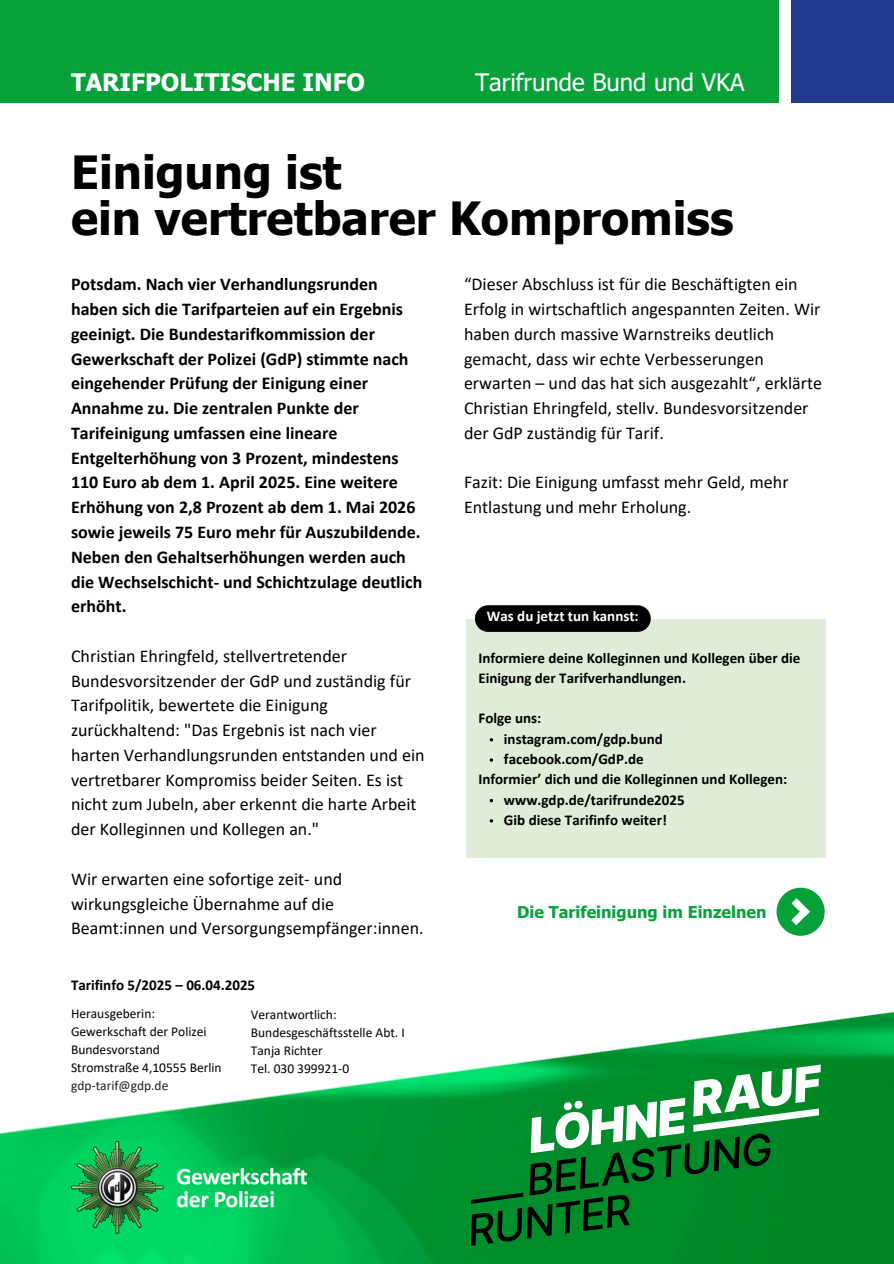
<style>
.page{position:relative;width:894px;height:1264px;background:#fff}
.page>*{position:absolute;margin:0;border:0;box-sizing:border-box;transform-origin:0 0}
.t1{font:700 45.6px/46.2px "Tahoma";color:#000}
.t2{font:24px "Tahoma";color:#fff}
.t3{font:700 24px "Tahoma";color:#fff}
.t4{font:18px/24.8px "Calibri";color:#000}
.t5{font:700 18px/24.8px "Calibri";color:#000}
.t6{font:700 16.2px "Tahoma";color:#07a139}
.t7{font:700 15px/20.2px "Calibri";color:#000}
.t8{font:700 15px "Calibri";color:#fff}
.t9{font:13.5px "Calibri";color:#000}
.t10{font:13.5px "Calibri";color:#212125}
</style>
<div class="page">
<div style="left:0;top:0;width:778px;height:103px;background:#07a139"></div>
<div style="left:791px;top:0;width:102px;height:103px;background:#213a8f"></div>
<img style="left:0;top:1012px;width:893px;height:251px">
<svg style="left:471px;top:1064px;width:349px;height:181px;background:#1c8f3f"></svg>
<img style="left:71px;top:1141px;width:235px;height:92px">
<div style="left:776px;top:887px;width:48px;height:48px;background:#07a139;border-radius:50%"></div>
<svg style="left:783px;top:890px;width:34px;height:42px"></svg>
<div style="left:466px;top:619px;width:359px;height:238px;background:#dfecd7"></div>
<div style="left:475px;top:605px;width:175px;height:27px;background:#000;border-radius:13px"></div>
<p class="t3" style="left:71px;top:67px;width:295px">TARIFPOLITISCHE INFO</p>
<p class="t2" style="left:475px;top:67px;width:271px">Tarifrunde Bund und VKA</p>
<p class="t1" style="left:71px;top:147px;width:664px">Einigung ist<br>ein vertretbarer Kompromiss</p>
<h4 class="t4" style="left:464px;top:273px;width:359px">“Dieser Abschluss ist für die Beschäftigten ein Erfolg in wirtschaftlich angespannten Zeiten. Wir haben durch massive Warnstreiks deutlich gemacht, dass wir echte Verbesserungen erwarten – und das hat sich ausgezahlt“, erklärte Christian Ehringfeld, stellv. Bundesvorsitzender der GdP zuständig für Tarif.</h4>
<p class="t4" style="left:464px;top:471px;width:326px">Fazit: Die Einigung umfasst mehr Geld, mehr<br>Entlastung und mehr Erholung.</p>
<h6 class="t5" style="left:71px;top:273px;width:353px">Potsdam. Nach vier Verhandlungsrunden haben sich die Tarifparteien auf ein Ergebnis geeinigt. Die Bundestarifkommission der Gewerkschaft der Polizei (GdP) stimmte nach eingehender Prüfung der Einigung einer Annahme zu. Die zentralen Punkte der Tarifeinigung umfassen eine lineare Entgelterhöhung von 3 Prozent, mindestens 110 Euro ab dem 1. April 2025. Eine weitere Erhöhung von 2,8 Prozent ab dem 1. Mai 2026 sowie jeweils 75 Euro mehr für Auszubildende.<br>Neben den Gehaltserhöhungen werden auch die Wechselschicht- und Schichtzulage deutlich erhöht.</h6>
<h6 class="t4" style="left:71px;top:645px;width:355px">Christian Ehringfeld, stellvertretender Bundesvorsitzender der GdP und zuständig für Tarifpolitik, bewertete die Einigung zurückhaltend: "Das Ergebnis ist nach vier harten Verhandlungsrunden entstanden und ein vertretbarer Kompromiss beider Seiten. Es ist nicht zum Jubeln, aber erkennt die harte Arbeit der Kolleginnen und Kollegen an."</h6>
<p class="t4" style="left:71px;top:867px;width:354px">Wir erwarten eine sofortige zeit- und wirkungsgleiche Übernahme auf die<br>Beamt:innen und Versorgungsempfänger:innen.</p>
<p class="t8" style="left:487px;top:610px;width:153px">Was du jetzt tun kannst:</p>
<p class="t7" style="left:478px;top:648px;width:323px">Informiere deine Kolleginnen und Kollegen über die<br>Einigung der Tarifverhandlungen.</p>
<h6 class="t7" style="left:478px;top:709px;width:64px">Folge uns:</h6>
<p class="t7" style="left:504px;top:729px;width:160px">instagram.com/gdp.bund</p>
<p class="t7" style="left:504px;top:750px;width:141px">facebook.com/GdP.de</p>
<p class="t7" style="left:478px;top:770px;width:310px">Informier’ dich und die Kolleginnen und Kollegen:</p>
<p class="t7" style="left:504px;top:790px;width:182px">www.gdp.de/tarifrunde2025</p>
<p class="t7" style="left:504px;top:811px;width:164px">Gib diese Tarifinfo weiter!</p>
<p class="t6" style="left:517px;top:901px;width:251px">Die Tarifeinigung im Einzelnen</p>
<h2 class="t7" style="left:71px;top:976px;width:186px">Tarifinfo 5/2025 – 06.04.2025</h2>
<h3 class="t9" style="left:71px;top:1008px;width:86px">Herausgeberin:</h3>
<h1 class="t9" style="left:71px;top:1026px;width:137px">Gewerkschaft der Polizei</h1>
<h4 class="t9" style="left:71px;top:1044px;width:90px">Bundesvorstand</h4>
<h5 class="t9" style="left:71px;top:1062px;width:152px">Stromstraße 4,10555 Berlin</h5>
<h5 class="t10" style="left:71px;top:1080px;width:99px">gdp-tarif@gdp.de</h5>
<h5 class="t9" style="left:251px;top:1008px;width:87px">Verantwortlich:</h5>
<h5 class="t9" style="left:251px;top:1026px;width:155px">Bundesgeschäftsstelle Abt. I</h5>
<h6 class="t9" style="left:251px;top:1044px;width:74px">Tanja Richter</h6>
<h6 class="t9" style="left:251px;top:1062px;width:100px">Tel. 030 399921-0</h6>
</div>
